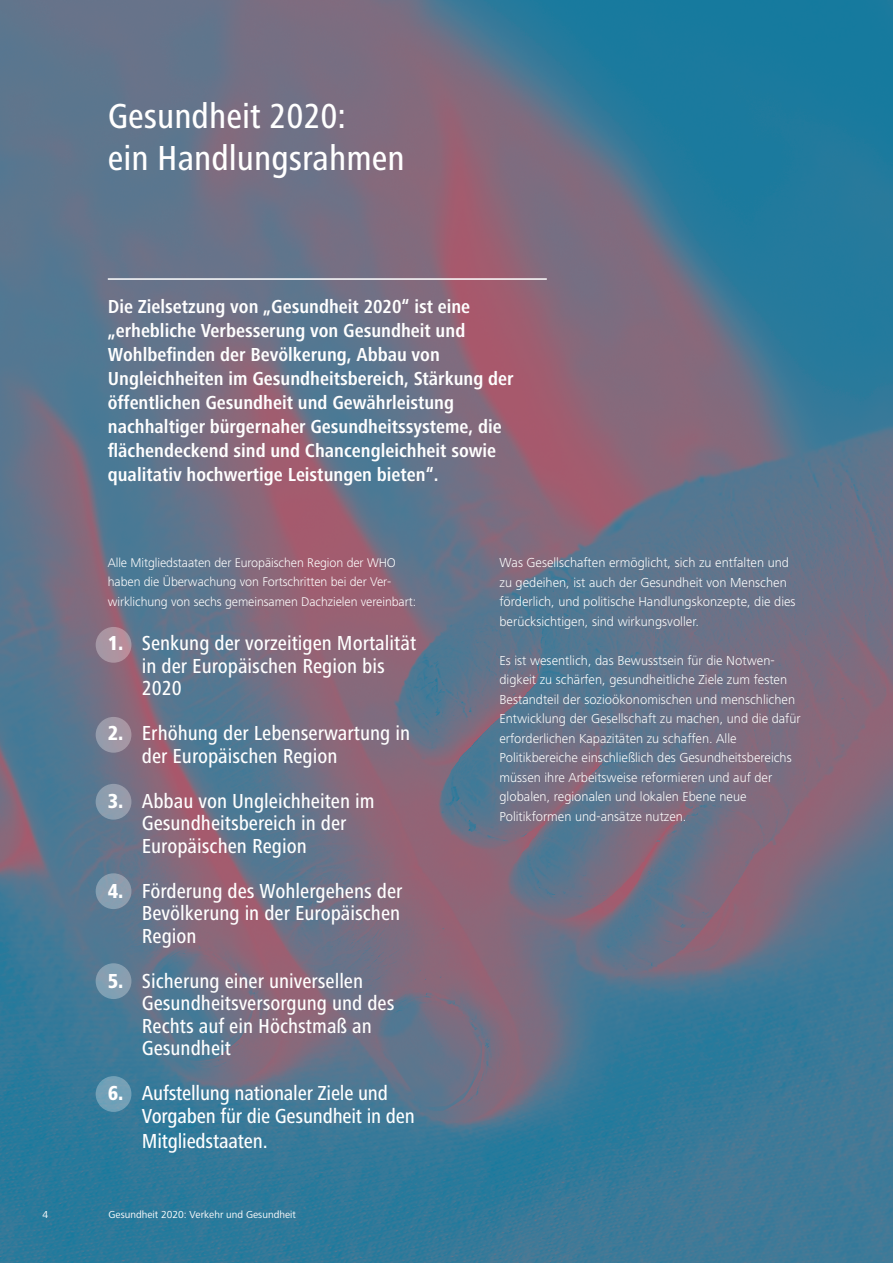
<style>
.page{position:relative;width:893px;height:1263px;background:#fff}
.page>*{position:absolute;margin:0;border:0;box-sizing:border-box;transform-origin:0 0}
.Heading1{font:500 condensed 36px "Frutiger Next LT";color:#fff}
.Heading2{font:500 condensed 21px/22.5px "Frutiger Next LT";color:#fff}
.Heading2-2{font:700 condensed 19.5px/24px "Frutiger Next LT";color:#fff}
.t1{font:300 13.5px/19.5px "Frutiger Next LT";color:#fff}
.t2{font:300 13.05px/19.5px "Frutiger Next LT";letter-spacing:-.005em;color:#fff}
.t3{font:10.5px "Frutiger Next LT";color:#fff}
.s1{font-weight:800}
</style>
<div class="page">
<img style="left:0;top:0;width:893px;height:1263px">
<div style="left:96px;top:627px;width:35px;height:36px;background:linear-gradient(to bottom,#b2929e,#ac94a1);border-radius:50%"></div>
<div style="left:96px;top:717px;width:35px;height:36px;background:#a099a7;border-radius:50%"></div>
<div style="left:96px;top:784px;width:35px;height:36px;background:#909eae;border-radius:50%"></div>
<div style="left:96px;top:873px;width:35px;height:36px;background:#899eb0;border-radius:50%"></div>
<div style="left:96px;top:963px;width:35px;height:36px;background:#869fb2;border-radius:50%"></div>
<div style="left:96px;top:1076px;width:35px;height:36px;background:#72a0b7;border-radius:50%"></div>
<hr style="left:108px;top:278px;width:439px;height:2px;background:#fff">
<p class="Heading1" style="left:108px;top:96px;width:240px">Gesundheit 2020:</p>
<p class="Heading1" style="left:108px;top:138px;width:298px">ein Handlungsrahmen</p>
<p class="Heading2-2" style="left:108px;top:295px;width:407px">Die Zielsetzung von „Gesundheit 2020“ ist eine „erhebliche Verbesserung von Gesundheit und Wohlbefinden der Bevölkerung, Abbau von Ungleichheiten im Gesundheitsbereich, Stärkung der öffentlichen Gesundheit und Gewährleistung nachhaltiger bürgernaher Gesundheitssysteme, die flächendeckend sind und Chancengleichheit sowie qualitativ hochwertige Leistungen bieten“.</p>
<p class="t2" style="left:108px;top:553px;width:290px">Alle Mitgliedstaaten der Europäischen Region der WHO</p>
<p class="t2" style="left:108px;top:572px;width:310px">haben die Überwachung von Fortschritten bei der Ver&shy;wirklichung von sechs gemeinsamen Dachzielen vereinbart:</p>
<p class="Heading2" style="left:142px;top:632px;width:276px;text-indent:-34px"><span class="s1">1.</span> Senkung der vorzeitigen Mortalität in der Europäischen Region bis<br>2020</p>
<p class="Heading2" style="left:142px;top:722px;width:270px;text-indent:-34px"><span class="s1">2.</span> Erhöhung der Lebenserwartung in der Europäischen Region</p>
<p class="Heading2" style="left:142px;top:790px;width:234px;text-indent:-34px"><span class="s1">3.</span> Abbau von Ungleichheiten im<br>Gesundheitsbereich in der<br>Europäischen Region</p>
<p class="Heading2" style="left:142px;top:880px;width:262px;text-align:justify;text-indent:-34px"><span class="s1">4.</span> Förderung des Wohlergehens der Bevölkerung in der Europäischen Region</p>
<p class="Heading2" style="left:142px;top:970px;width:254px;text-indent:-34px"><span class="s1">5.</span> Sicherung einer universellen<br>Gesundheitsversorgung und des<br>Rechts auf ein Höchstmaß an<br>Gesundheit</p>
<p class="Heading2" style="left:142px;top:1082px;width:275px;text-indent:-34px"><span class="s1">6.</span> Aufstellung nationaler Ziele und<br>Vorgaben für die Gesundheit in den</p>
<p class="Heading2" style="left:142px;top:1130px;width:127px">Mitgliedstaaten.</p>
<p class="t3" style="left:43px;top:1209px;width:7px">4</p>
<p class="t3" style="left:109px;top:1208px;width:189px">Gesundheit 2020: Verkehr und Gesundheit</p>
<p class="t1" style="left:499px;top:553px;width:298px">Was Gesellschaften ermöglicht, sich zu entfalten und zu gedeihen, ist auch der Gesundheit von Menschen förderlich, und politische Handlungskonzepte, die dies berücksichtigen, sind wirkungsvoller.</p>
<p class="t1" style="left:499px;top:650px;width:303px">Es ist wesentlich, das Bewusstsein für die Notwen&shy;digkeit zu schärfen, gesundheitliche Ziele zum festen Bestandteil der sozioökonomischen und menschlichen Entwicklung der Gesellschaft zu machen, und die dafür erforderlichen Kapazitäten zu schaffen. Alle Politikbereiche einschließlich des Gesundheitsbereichs müssen ihre Arbeitsweise reformieren und auf der globalen, regionalen und lokalen Ebene neue Politikformen und-ansätze nutzen.</p>
</div>
